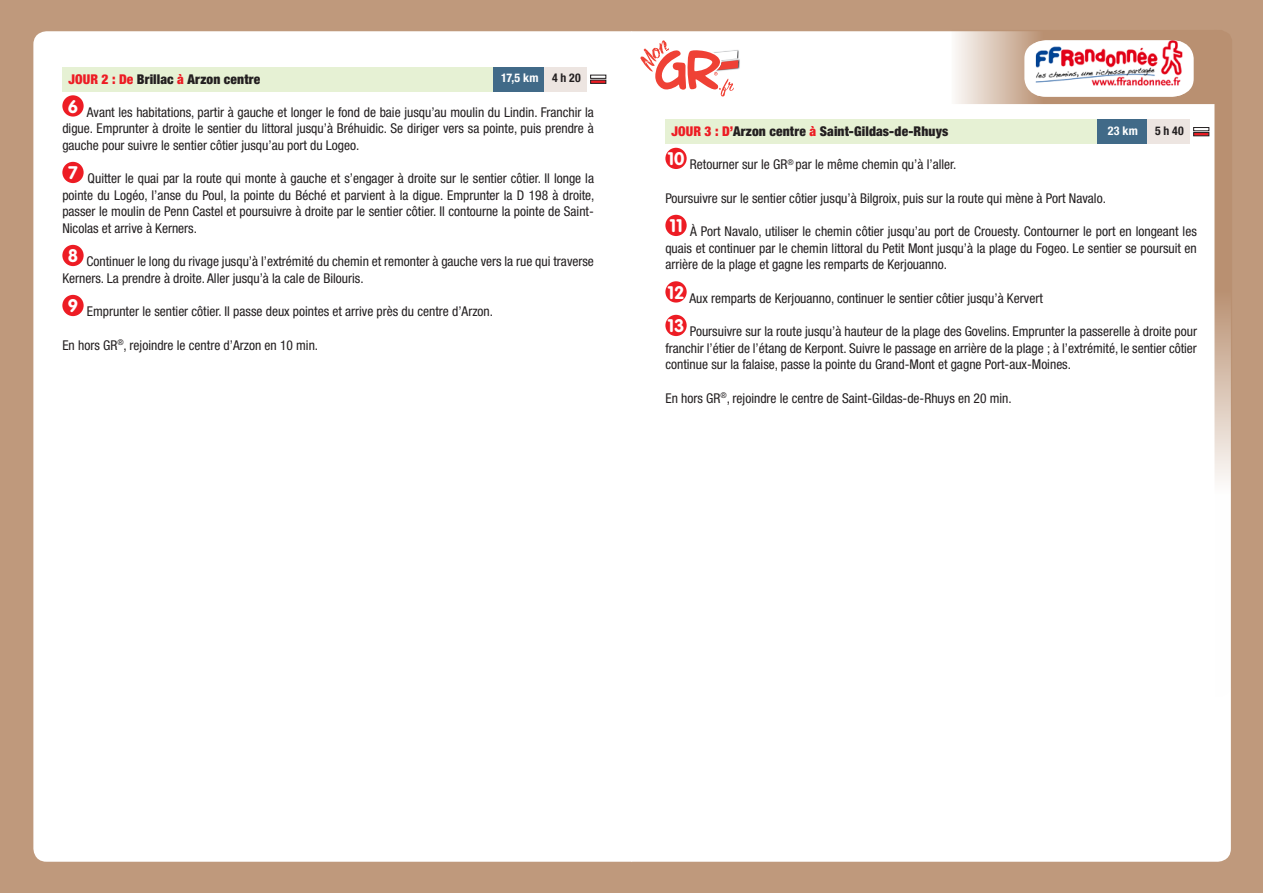
<style>
.page{position:relative;width:1263px;height:893px;background:#fff}
.page>*{position:absolute;margin:0;border:0;box-sizing:border-box;transform-origin:0 0}
.t1{font:condensed 13.5px/16.5px "Helvetica Neue LT Std";color:#231f20;text-align:justify}
.t2{font:900 condensed 13.5px "Helvetica Neue LT Std";letter-spacing:.01em;color:#231f20}
.t3{font:700 condensed 12px "Helvetica Neue LT Std";letter-spacing:.02em;color:#fff}
.t4{font:700 condensed 12px "Helvetica Neue LT Std";color:#231f20}
.s1{color:#ed1c24}
.s2{color:#231f20}
</style>
<div class="page">
<div style="left:0;top:0;width:631px;height:893px;background:#bf997c"></div>
<div style="left:631px;top:0;width:632px;height:893px;background:#bf997c"></div>
<div style="left:632px;top:31px;width:599px;height:831px;background:#fff"></div>
<div style="left:33px;top:31px;width:599px;height:831px;background:#fff"></div>
<div style="left:665px;top:119px;width:432px;height:25px;background:#e6f1d4"></div>
<div style="left:665px;top:148px;width:22px;height:21px;background:#ed1c24;border-radius:50%"></div>
<div style="left:665px;top:215px;width:22px;height:21px;background:#ed1c24;border-radius:50%"></div>
<div style="left:665px;top:281px;width:22px;height:22px;background:#ed1c24;border-radius:50%"></div>
<div style="left:665px;top:315px;width:22px;height:21px;background:#ed1c24;border-radius:50%"></div>
<img style="left:738px;top:59px;width:2px;height:14px">
<svg style="left:640px;top:40px;width:98px;height:56px;background:#f8bfbb"></svg>
<div style="left:62px;top:67px;width:432px;height:25px;background:#e6f1d4"></div>
<div style="left:494px;top:67px;width:50px;height:25px;background:#416a88"></div>
<div style="left:544px;top:67px;width:43px;height:25px;background:#ede5e1"></div>
<svg style="left:590px;top:74px;width:17px;height:10px"></svg>
<div style="left:62px;top:95px;width:22px;height:22px;background:#ed1c24;border-radius:50%"></div>
<div style="left:62px;top:162px;width:22px;height:21px;background:#ed1c24;border-radius:50%"></div>
<div style="left:62px;top:245px;width:22px;height:21px;background:#ed1c24;border-radius:50%"></div>
<div style="left:62px;top:295px;width:22px;height:21px;background:#ed1c24;border-radius:50%"></div>
<svg style="left:951px;top:30px;width:281px;height:667px;background:#f7f4f2"></svg>
<img style="left:1036px;top:40px;width:146px;height:57px">
<p class="t2" style="left:68px;top:70px;width:194px"><span class="s1">JOUR 2 : De</span> Brillac <span class="s1">à</span> Arzon centre</p>
<p class="t3" style="left:501px;top:71px;width:81px">17,5 km <span class="s2">4 h 20</span></p>
<p class="t1" style="left:62px;top:103px;width:533px;text-indent:5px"><sup>6</sup> Avant les habitations, partir à gauche et longer le fond de baie jusqu’au moulin du Lindin. Franchir la digue. Emprunter à droite le sentier du littoral jusqu’à Bréhuidic. Se diriger vers sa pointe, puis prendre à gauche pour suivre le sentier côtier jusqu’au port du Logeo.</p>
<p class="t1" style="left:62px;top:170px;width:534px;text-indent:6px"><sup>7</sup> Quitter le quai par la route qui monte à gauche et s’engager à droite sur le sentier côtier. Il longe la pointe du Logéo, l’anse du Poul, la pointe du Béché et parvient à la digue. Emprunter la D 198 à droite, passer le moulin de Penn Castel et poursuivre à droite par le sentier côtier. Il contourne la pointe de Saint-Nicolas et arrive à Kerners.</p>
<p class="t1" style="left:62px;top:253px;width:533px;text-indent:5px"><sup>8</sup> Continuer le long du rivage jusqu’à l’extrémité du chemin et remonter à gauche vers la rue qui traverse<br>Kerners. La prendre à droite. Aller jusqu’à la cale de Bilouris.</p>
<p class="t1" style="left:68px;top:303px;width:427px"><sup>9</sup> Emprunter le sentier côtier. Il passe deux pointes et arrive près du centre d’Arzon.</p>
<p class="t1" style="left:62px;top:336px;width:257px">En hors GR<sup>®</sup>, rejoindre le centre d’Arzon en 10 min.</p>
<p class="t2" style="left:671px;top:123px;width:279px"><span class="s1">JOUR 3 : D’</span>Arzon centre <span class="s1">à</span> Saint-Gildas-de-Rhuys</p>
<p class="t3" style="left:1108px;top:123px;width:32px">23 km</p>
<p class="t4" style="left:1155px;top:123px;width:30px">5 h 40</p>
<p class="t1" style="left:667px;top:156px;width:290px"><sup>10</sup> Retourner sur le GR<sup>®</sup> par le même chemin qu’à l’aller.</p>
<p class="t1" style="left:665px;top:189px;width:442px">Poursuivre sur le sentier côtier jusqu’à Bilgroix, puis sur la route qui mène à Port Navalo.</p>
<p class="t1" style="left:665px;top:223px;width:533px"><sup>11</sup> À Port Navalo, utiliser le chemin côtier jusqu’au port de Crouesty. Contourner le port en longeant les quais et continuer par le chemin littoral du Petit Mont jusqu’à la plage du Fogeo. Le sentier se poursuit en arrière de la plage et gagne les remparts de Kerjouanno.</p>
<p class="t1" style="left:667px;top:289px;width:377px"><sup>12</sup> Aux remparts de Kerjouanno, continuer le sentier côtier jusqu’à Kervert</p>
<p class="t1" style="left:665px;top:323px;width:533px"><sup>13</sup> Poursuivre sur la route jusqu’à hauteur de la plage des Govelins. Emprunter la passerelle à droite pour franchir l’étier de l’étang de Kerpont. Suivre le passage en arrière de la plage ; à l’extrémité, le sentier côtier continue sur la falaise, passe la pointe du Grand-Mont et gagne Port-aux-Moines.</p>
<p class="t1" style="left:665px;top:389px;width:348px">En hors GR<sup>®</sup>, rejoindre le centre de Saint-Gildas-de-Rhuys en 20 min.</p>
</div>
